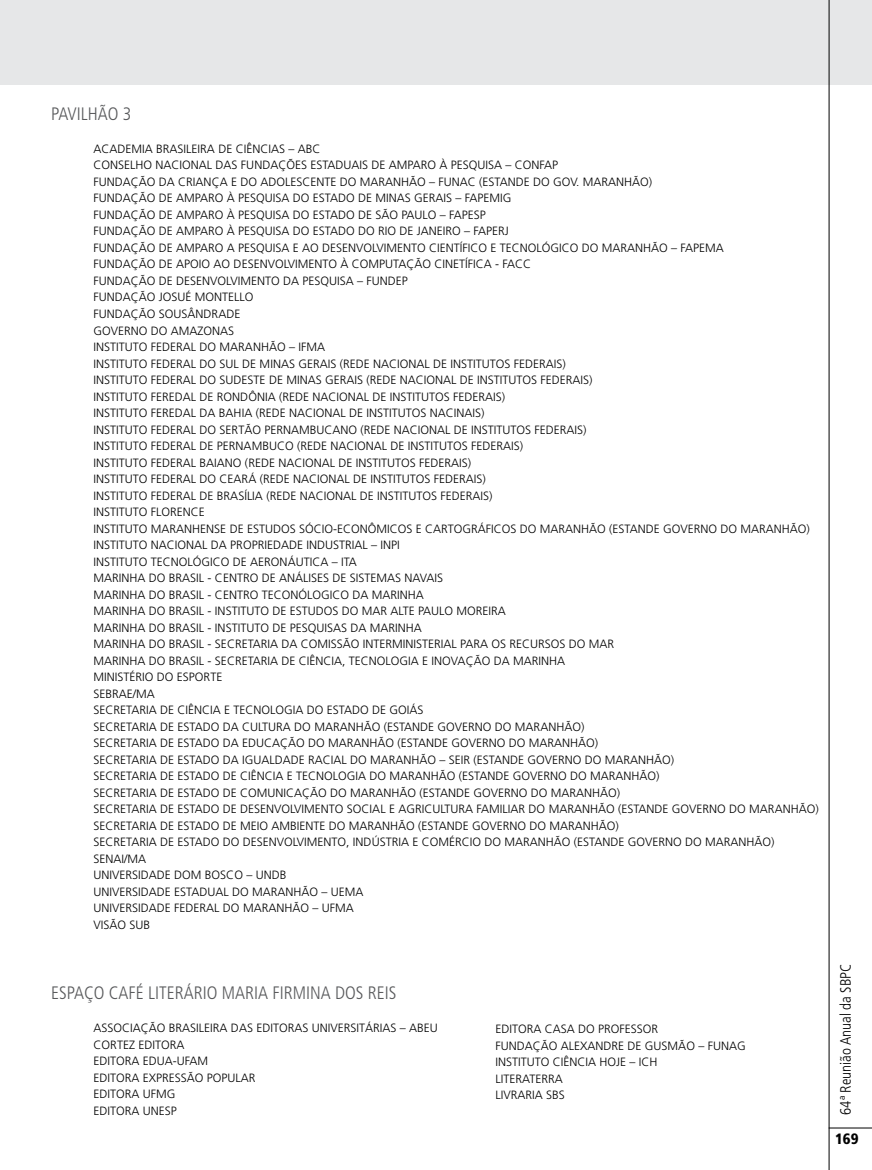
<style>
.page{position:relative;width:872px;height:1170px;background:#fff}
.page>*{position:absolute;margin:0;border:0;box-sizing:border-box;transform-origin:0 0}
.t1{font:300 condensed 18px "Frutiger";color:#58595b}
.t2{font:300 condensed 15px "Frutiger";color:#000}
.t3{font:900 condensed 15px "Frutiger";color:#000}
.t4{font:300 12px/16.5px "Frutiger";color:#000}
</style>
<div class="page">
<div style="left:0;top:0;width:872px;height:85px;background:#e6e7e8"></div>
<hr style="left:828px;top:1127px;width:44px;height:1px;background:#000">
<hr style="left:828px;top:0;width:1px;height:1169px;background:#000">
<h1 class="t1" style="left:51px;top:103px;width:82px">PAVILHÃO 3</h1>
<p class="t4" style="left:94px;top:140px;width:726px">ACADEMIA BRASILEIRA DE CIÊNCIAS – ABC<br>CONSELHO NACIONAL DAS FUNDAÇÕES ESTADUAIS DE AMPARO À PESQUISA – CONFAP<br>FUNDAÇÃO DA CRIANÇA E DO ADOLESCENTE DO MARANHÃO – FUNAC (ESTANDE DO GOV. MARANHÃO)<br>FUNDAÇÃO DE AMPARO À PESQUISA DO ESTADO DE MINAS GERAIS – FAPEMIG<br>FUNDAÇÃO DE AMPARO À PESQUISA DO ESTADO DE SÃO PAULO – FAPESP<br>FUNDAÇÃO DE AMPARO À PESQUISA DO ESTADO DO RIO DE JANEIRO – FAPERJ<br>FUNDAÇÃO DE AMPARO A PESQUISA E AO DESENVOLVIMENTO CIENTÍFICO E TECNOLÓGICO DO MARANHÃO – FAPEMA<br>FUNDAÇÃO DE APOIO AO DESENVOLVIMENTO À COMPUTAÇÃO CINETÍFICA - FACC<br>FUNDAÇÃO DE DESENVOLVIMENTO DA PESQUISA – FUNDEP<br>FUNDAÇÃO JOSUÉ MONTELLO<br>FUNDAÇÃO SOUSÂNDRADE<br>GOVERNO DO AMAZONAS<br>INSTITUTO FEDERAL DO MARANHÃO – IFMA<br>INSTITUTO FEDERAL DO SUL DE MINAS GERAIS (REDE NACIONAL DE INSTITUTOS FEDERAIS)<br>INSTITUTO FEDERAL DO SUDESTE DE MINAS GERAIS (REDE NACIONAL DE INSTITUTOS FEDERAIS)<br>INSTITUTO FEREDAL DE RONDÔNIA (REDE NACIONAL DE INSTITUTOS FEDERAIS)<br>INSTITUTO FEREDAL DA BAHIA (REDE NACIONAL DE INSTITUTOS NACINAIS)<br>INSTITUTO FEDERAL DO SERTÃO PERNAMBUCANO (REDE NACIONAL DE INSTITUTOS FEDERAIS)<br>INSTITUTO FEDERAL DE PERNAMBUCO (REDE NACIONAL DE INSTITUTOS FEDERAIS)<br>INSTITUTO FEDERAL BAIANO (REDE NACIONAL DE INSTITUTOS FEDERAIS)<br>INSTITUTO FEDERAL DO CEARÁ (REDE NACIONAL DE INSTITUTOS FEDERAIS)<br>INSTITUTO FEDERAL DE BRASÍLIA (REDE NACIONAL DE INSTITUTOS FEDERAIS)<br>INSTITUTO FLORENCE<br>INSTITUTO MARANHENSE DE ESTUDOS SÓCIO-ECONÔMICOS E CARTOGRÁFICOS DO MARANHÃO (ESTANDE GOVERNO DO MARANHÃO)<br>INSTITUTO NACIONAL DA PROPRIEDADE INDUSTRIAL – INPI<br>INSTITUTO TECNOLÓGICO DE AERONÁUTICA – ITA<br>MARINHA DO BRASIL - CENTRO DE ANÁLISES DE SISTEMAS NAVAIS<br>MARINHA DO BRASIL - CENTRO TECONÓLOGICO DA MARINHA<br>MARINHA DO BRASIL - INSTITUTO DE ESTUDOS DO MAR ALTE PAULO MOREIRA<br>MARINHA DO BRASIL - INSTITUTO DE PESQUISAS DA MARINHA<br>MARINHA DO BRASIL - SECRETARIA DA COMISSÃO INTERMINISTERIAL PARA OS RECURSOS DO MAR<br>MARINHA DO BRASIL - SECRETARIA DE CIÊNCIA, TECNOLOGIA E INOVAÇÃO DA MARINHA<br>MINISTÉRIO DO ESPORTE<br>SEBRAE/MA<br>SECRETARIA DE CIÊNCIA E TECNOLOGIA DO ESTADO DE GOIÁS<br>SECRETARIA DE ESTADO DA CULTURA DO MARANHÃO (ESTANDE GOVERNO DO MARANHÃO)<br>SECRETARIA DE ESTADO DA EDUCAÇÃO DO MARANHÃO (ESTANDE GOVERNO DO MARANHÃO)<br>SECRETARIA DE ESTADO DA IGUALDADE RACIAL DO MARANHÃO – SEIR (ESTANDE GOVERNO DO MARANHÃO)<br>SECRETARIA DE ESTADO DE CIÊNCIA E TECNOLOGIA DO MARANHÃO (ESTANDE GOVERNO DO MARANHÃO)<br>SECRETARIA DE ESTADO DE COMUNICAÇÃO DO MARANHÃO (ESTANDE GOVERNO DO MARANHÃO)<br>SECRETARIA DE ESTADO DE DESENVOLVIMENTO SOCIAL E AGRICULTURA FAMILIAR DO MARANHÃO (ESTANDE GOVERNO DO MARANHÃO)<br>SECRETARIA DE ESTADO DE MEIO AMBIENTE DO MARANHÃO (ESTANDE GOVERNO DO MARANHÃO)<br>SECRETARIA DE ESTADO DO DESENVOLVIMENTO, INDÚSTRIA E COMÉRCIO DO MARANHÃO (ESTANDE GOVERNO DO MARANHÃO)<br>SENAI/MA<br>UNIVERSIDADE DOM BOSCO – UNDB<br>UNIVERSIDADE ESTADUAL DO MARANHÃO – UEMA<br>UNIVERSIDADE FEDERAL DO MARANHÃO – UFMA<br>VISÃO SUB</p>
<h1 class="t1" style="left:51px;top:982px;width:347px">ESPAÇO CAFÉ LITERÁRIO MARIA FIRMINA DOS REIS</h1>
<p class="t4" style="left:94px;top:1019px;width:346px">ASSOCIAÇÃO BRASILEIRA DAS EDITORAS UNIVERSITÁRIAS – ABEU<br>CORTEZ EDITORA<br>EDITORA EDUA-UFAM<br>EDITORA EXPRESSÃO POPULAR<br>EDITORA UFMG<br>EDITORA UNESP</p>
<p class="t4" style="left:495px;top:1020px;width:252px">EDITORA CASA DO PROFESSOR<br>FUNDAÇÃO ALEXANDRE DE GUSMÃO – FUNAG<br>INSTITUTO CIÊNCIA HOJE – ICH<br>LITERATERRA<br>LIVRARIA SBS</p>
<p class="t2" style="left:837px;top:1114px;width:153px;rotate:-90deg">64ª Reunião Anual da SBPC</p>
<p class="t3" style="left:835px;top:1130px;width:25px">169</p>
</div>
